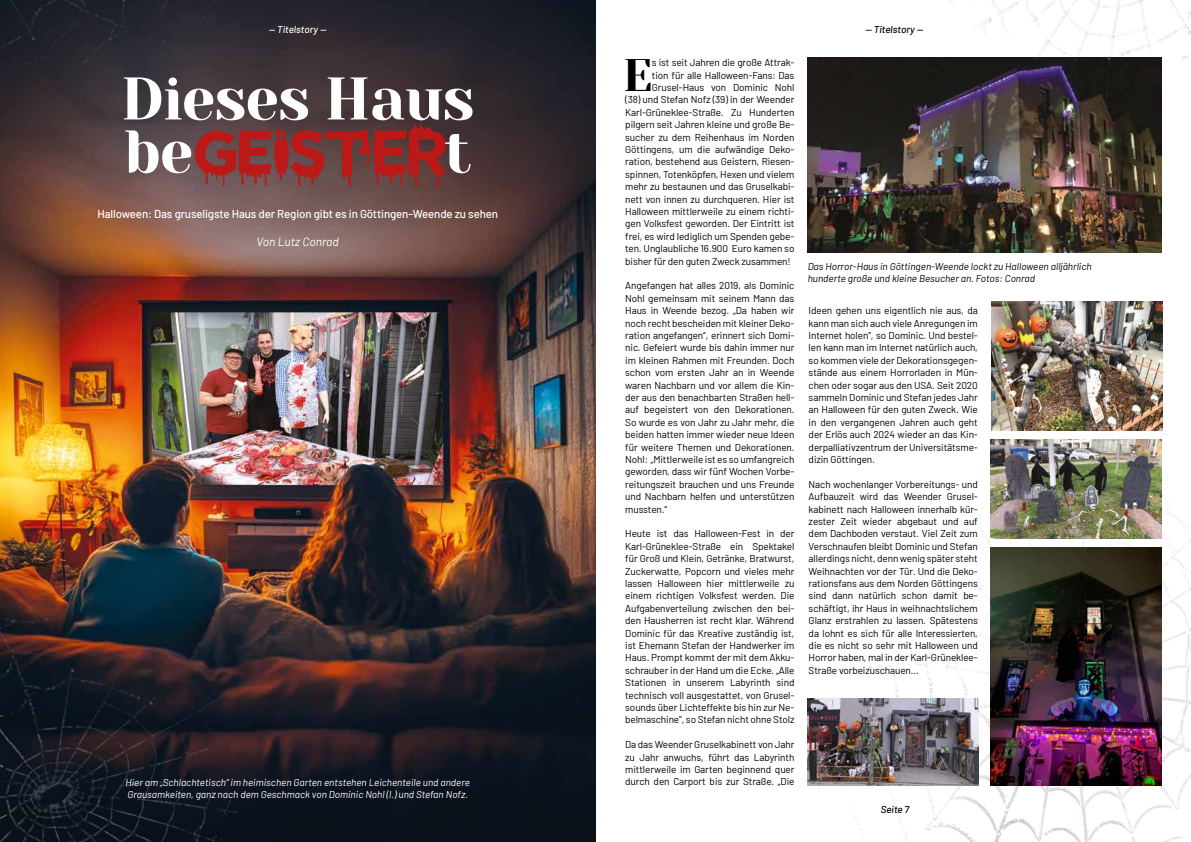
<style>
.page{position:relative;width:1191px;height:842px;background:#fff}
.page>*{position:absolute;margin:0;border:0;box-sizing:border-box;transform-origin:0 0}
.t1{font:60px "Yeseva One";letter-spacing:-.02em;color:#fff}
.t2{font:60px "CF Halloween";color:#bb1818}
.t3{font:45.4px "Yeseva One";color:#000}
.t4{font:italic 12px "Barlow";color:#fff}
.t5{font:500 11.5px "Barlow";letter-spacing:-.01em;color:#fff}
.t6{font:10px/12.4px "Barlow";letter-spacing:-.01em;color:#000;text-align:justify}
.t7{font:italic 10px/12px "Barlow";color:#fff}
.t8{font:italic 10px/12px "Barlow";color:#000}
.t9{font:italic 500 10px "Barlow";color:#000}
.t10{font:italic 500 10px "Barlow";color:#fff}
.s1{font-family:"Yeseva One";color:#fff}
</style>
<div class="page">
<img style="left:851px;top:502px;width:340px;height:340px">
<img style="left:0;top:0;width:595px;height:842px">
<img style="left:807px;top:57px;width:354px;height:195px">
<img style="left:990px;top:547px;width:171px;height:238px">
<img style="left:991px;top:302px;width:171px;height:128px">
<img style="left:990px;top:440px;width:171px;height:99px">
<img style="left:807px;top:699px;width:171px;height:86px">
<img style="left:0;top:574px;width:236px;height:268px">
<img style="left:928px;top:0;width:263px;height:213px">
<img style="left:0;top:0;width:234px;height:204px">
<p class="t10" style="left:269px;top:22px;width:59px">— Titelstory —</p>
<p class="t9" style="left:865px;top:22px;width:59px">— Titelstory —</p>
<h1 class="t1" style="left:121px;top:55px;width:355px">Dieses Haus</h1>
<h1 class="t2" style="left:124px;top:122px;width:349px"><span class="s1">be</span>GEISTER<span class="s1">t</span></h1>
<p class="t5" style="left:97px;top:206px;width:402px">Halloween: Das gruseligste Haus der Region gibt es in Göttingen-Weende zu sehen</p>
<p class="t4" style="left:256px;top:233px;width:84px">Von Lutz Conrad</p>
<p class="t7" style="left:125px;top:775px;width:346px">Hier am „Schlachtetisch“ im heimischen Garten entstehen Leichenteile und andere<br>Grausamkeiten, ganz nach dem Geschmack von Dominic Nohl (l.) und Stefan Nofz.</p>
<h2 class="t3" style="left:623px;top:42px;width:31px">E</h2>
<p class="t6" style="left:652px;top:56px;width:144px">s ist seit Jahren die große Attrak-</p>
<p class="t6" style="left:652px;top:68px;width:144px">tion für alle Halloween-Fans: Das</p>
<p class="t6" style="left:652px;top:80px;width:144px">Grusel-Haus von Dominic Nohl</p>
<p class="t6" style="left:625px;top:93px;width:171px">(38) und Stefan Nofz (39) in der Weender</p>
<p class="t6" style="left:625px;top:105px;width:171px">Karl-Grüneklee-Straße. Zu Hunderten</p>
<p class="t6" style="left:625px;top:118px;width:171px">pilgern seit Jahren kleine und große Be-</p>
<p class="t6" style="left:625px;top:130px;width:171px">sucher zu dem Reihenhaus im Norden</p>
<p class="t6" style="left:625px;top:142px;width:171px">Göttingens, um die aufwändige Deko-</p>
<p class="t6" style="left:625px;top:155px;width:171px">ration, bestehend aus Geistern, Riesen-</p>
<p class="t6" style="left:625px;top:167px;width:171px">spinnen, Totenköpfen, Hexen und vielem</p>
<p class="t6" style="left:625px;top:180px;width:171px">mehr zu bestaunen und das Gruselkabi-</p>
<p class="t6" style="left:625px;top:192px;width:171px">nett von innen zu durchqueren. Hier ist</p>
<p class="t6" style="left:625px;top:204px;width:171px">Halloween mittlerweile zu einem richti-</p>
<p class="t6" style="left:625px;top:217px;width:171px">gen Volksfest geworden. Der Eintritt ist</p>
<p class="t6" style="left:625px;top:229px;width:171px">frei, es wird lediglich um Spenden gebe-</p>
<p class="t6" style="left:625px;top:242px;width:171px">ten. Unglaubliche 16.900 Euro kamen so</p>
<p class="t6" style="left:625px;top:254px;width:167px">bisher für den guten Zweck zusammen!</p>
<p class="t6" style="left:625px;top:279px;width:171px">Angefangen hat alles 2019, als Dominic Nohl gemeinsam mit seinem Mann das Haus in Weende bezog. „Da haben wir noch recht bescheiden mit kleiner Deko&shy;ration angefangen“, erinnert sich Domi&shy;nic. Gefeiert wurde bis dahin immer nur im kleinen Rahmen mit Freunden. Doch schon vom ersten Jahr an in Weende waren Nachbarn und vor allem die Kin&shy;der aus den benachbarten Straßen hell&shy;auf begeistert von den Dekorationen.<br>So wurde es von Jahr zu Jahr mehr, die beiden hatten immer wieder neue Ideen für weitere Themen und Dekorationen.<br>Nohl: „Mittlerweile ist es so umfangreich geworden, dass wir fünf Wochen Vorbe&shy;reitungszeit brauchen und uns Freunde und Nachbarn helfen und unterstützen mussten.“</p>
<p class="t6" style="left:625px;top:527px;width:171px">Heute ist das Halloween-Fest in der Karl-Grüneklee-Straße ein Spektakel für Groß und Klein, Getränke, Bratwurst, Zuckerwatte, Popcorn und vieles mehr lassen Halloween hier mittlerweile zu einem richtigen Volksfest werden. Die Aufgabenverteilung zwischen den bei&shy;den Hausherren ist recht klar. Während Dominic für das Kreative zuständig ist, ist Ehemann Stefan der Handwerker im Haus. Prompt kommt der mit dem Akku&shy;schrauber in der Hand um die Ecke. „Alle Stationen in unserem Labyrinth sind technisch voll ausgestattet, von Grusel&shy;sounds über Lichteffekte bis hin zur Ne&shy;belmaschine”, so Stefan nicht ohne Stolz</p>
<p class="t6" style="left:625px;top:738px;width:171px">Da das Weender Gruselkabinett von Jahr zu Jahr anwuchs, führt das Labyrinth mittlerweile im Garten beginnend quer durch den Carport bis zur Straße. „Die</p>
<p class="t8" style="left:807px;top:259px;width:285px">Das Horror-Haus in Göttingen-Weende lockt zu Halloween alljährlich hunderte große und kleine Besucher an. Fotos: Conrad</p>
<p class="t6" style="left:808px;top:304px;width:171px">Ideen gehen uns eigentlich nie aus, da kann man sich auch viele Anregungen im Internet holen”, so Dominic. Und bestel&shy;len kann man im Internet natürlich auch, so kommen viele der Dekorationsgegen&shy;stände aus einem Horrorladen in Mün&shy;chen oder sogar aus den USA. Seit 2020 sammeln Dominic und Stefan jedes Jahr an Halloween für den guten Zweck. Wie in den vergangenen Jahren auch geht der Erlös auch 2024 wieder an das Kin&shy;derpalliativzentrum der Universitätsme&shy;dizin Göttingen.</p>
<p class="t6" style="left:808px;top:477px;width:171px">Nach wochenlanger Vorbereitungs- und Aufbauzeit wird das Weender Grusel&shy;kabinett nach Halloween innerhalb kür&shy;zester Zeit wieder abgebaut und auf dem Dachboden verstaut. Viel Zeit zum Verschnaufen bleibt Dominic und Stefan allerdings nicht, denn wenig später steht Weihnachten vor der Tür. Und die Deko&shy;rationsfans aus dem Norden Göttingens sind dann natürlich schon damit be&shy;schäftigt, ihr Haus in weihnachtslichem Glanz erstrahlen zu lassen. Spätestens da lohnt es sich für alle Interessierten, die es nicht so sehr mit Halloween und Horror haben, mal in der Karl-Grüneklee-Straße vorbeizuschauen...</p>
<p class="t9" style="left:880px;top:802px;width:30px">Seite 7</p>
</div>
